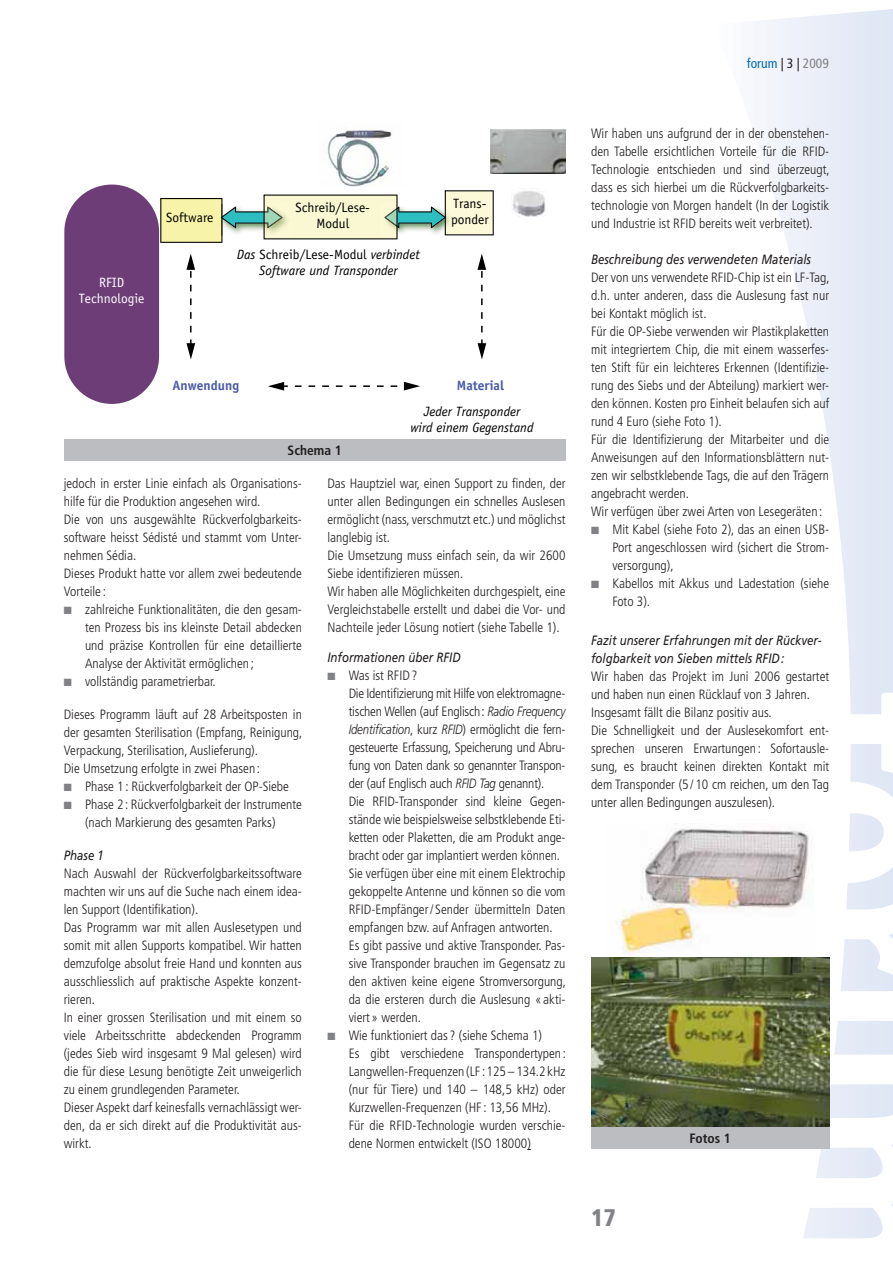
<style>
.page{position:relative;width:893px;height:1263px;background:#fff}
.page>*{position:absolute;margin:0;border:0;box-sizing:border-box;transform-origin:0 0}
.t1{font:700 234px "Officina Sans";letter-spacing:-.005em;color:#fff}
.t2{font:900 condensed 24px "Frutiger";color:#808285}
.t3{font:300 condensed 13.5px/18px "Frutiger";color:#231f20}
.t4{font:italic 13.5px/18px "Frutiger";color:#231f20;scale:.85 1}
.t5{font:italic 13.5px/16.2px "Officina Sans";color:#000;text-align:center}
.t6{font:13.5px/16.2px "Officina Sans";color:#000;text-align:center}
.t7{font:700 13.5px "Officina Sans";color:#4b5aa8}
.t8{font:13.5px/16.2px "Officina Sans";color:#fff;text-align:center}
.t9{font:700 condensed 13.5px "Frutiger";color:#231f20}
.t10{font:condensed 13.5px "Frutiger";color:#006cb6}
.t11{font:condensed 13.5px "Frutiger";color:#808285}
.s1{font-style:normal}
.s2{color:#808285}
.s3{font-style:italic;font-stretch:normal}
.s4{color:#231f20}
</style>
<div class="page">
<svg style="left:712px;top:9px;width:181px;height:1254px"></svg>
<img style="left:327px;top:128px;width:65px;height:58px">
<div style="left:64px;top:185px;width:95px;height:219px;background:#6d3d78;border-radius:47px"></div>
<svg style="left:295px;top:385px;width:6px;height:2px"></svg>
<svg style="left:309px;top:385px;width:6px;height:2px"></svg>
<svg style="left:322px;top:385px;width:7px;height:2px"></svg>
<svg style="left:336px;top:385px;width:7px;height:2px"></svg>
<svg style="left:350px;top:385px;width:6px;height:2px"></svg>
<svg style="left:363px;top:385px;width:7px;height:2px"></svg>
<svg style="left:377px;top:385px;width:7px;height:2px"></svg>
<svg style="left:391px;top:385px;width:6px;height:2px"></svg>
<svg style="left:404px;top:382px;width:16px;height:8px"></svg>
<svg style="left:268px;top:382px;width:20px;height:9px"></svg>
<svg style="left:190px;top:326px;width:2px;height:6px"></svg>
<svg style="left:190px;top:312px;width:2px;height:7px"></svg>
<svg style="left:190px;top:298px;width:2px;height:7px"></svg>
<svg style="left:190px;top:285px;width:2px;height:6px"></svg>
<svg style="left:186px;top:254px;width:9px;height:24px"></svg>
<svg style="left:186px;top:339px;width:9px;height:20px"></svg>
<svg style="left:481px;top:326px;width:2px;height:6px"></svg>
<svg style="left:481px;top:312px;width:2px;height:7px"></svg>
<svg style="left:481px;top:298px;width:2px;height:7px"></svg>
<svg style="left:481px;top:285px;width:2px;height:6px"></svg>
<svg style="left:477px;top:254px;width:9px;height:24px"></svg>
<svg style="left:478px;top:339px;width:8px;height:20px"></svg>
<img style="left:490px;top:130px;width:75px;height:44px">
<svg style="left:160px;top:190px;width:334px;height:53px"></svg>
<img style="left:512px;top:191px;width:34px;height:26px">
<img style="left:591px;top:958px;width:238px;height:169px">
<img style="left:620px;top:824px;width:195px;height:133px">
<div style="left:64px;top:439px;width:502px;height:21px;background:#bbbdc0"></div>
<div style="left:591px;top:1127px;width:238px;height:21px;background:#bbbdc0"></div>
<p class="t8" style="left:79px;top:275px;width:67px">RFID<br>Technologie</p>
<p class="t6" style="left:166px;top:211px;width:49px">Software</p>
<p class="t6" style="left:296px;top:201px;width:76px">Schreib/Lese-<br>Modul</p>
<p class="t5" style="left:237px;top:247px;width:185px">Das <span class="s1">Schreib/Lese-Modul</span> verbindet<br>Software und Transponder</p>
<p class="t6" style="left:451px;top:196px;width:39px;text-align:left">Trans&shy;ponder</p>
<p class="t7" style="left:173px;top:380px;width:68px">Anwendung</p>
<p class="t7" style="left:457px;top:380px;width:49px">Material</p>
<p class="t5" style="left:410px;top:405px;width:125px">Jeder Transponder<br>wird einem Gegenstand</p>
<p class="t9" style="left:288px;top:445px;width:56px">Schema 1</p>
<p class="t3" style="left:64px;top:475px;width:240px">jedoch in erster Linie einfach als Organisations&shy;hilfe für die Produktion angesehen wird.<br>Die von uns ausgewählte Rückverfolgbarkeits&shy;software heisst Sédisté und stammt vom Unter&shy;nehmen Sédia.<br>Dieses Produkt hatte vor allem zwei bedeutende Vorteile :</p>
<p class="t3" style="left:85px;top:601px;width:218px;text-align:justify;text-indent:-21px"><span class="s2">■</span> zahlreiche Funktionalitäten, die den gesam&shy;ten Prozess bis ins kleinste Detail abdecken und präzise Kontrollen für eine detaillierte Analyse der Aktivität ermöglichen ;</p>
<p class="t3" style="left:64px;top:673px;width:154px"><span class="s2">■</span> vollständig parametrierbar.</p>
<p class="t3" style="left:64px;top:706px;width:240px">Dieses Programm läuft auf 28 Arbeitsposten in der gesamten Sterilisation (Empfang, Reinigung, Verpackung, Sterilisation, Auslieferung).<br>Die Umsetzung erfolgte in zwei Phasen :</p>
<p class="t3" style="left:64px;top:778px;width:227px"><span class="s2">■</span> Phase 1 : Rückverfolgbarkeit der OP-Siebe</p>
<p class="t3" style="left:64px;top:796px;width:240px;text-align:center"><span class="s2">■</span> Phase 2 : Rückverfolgbarkeit der Instrumente (nach Markierung des gesamten Parks)</p>
<p class="t4" style="left:64px;top:847px;width:49px">Phase 1</p>
<p class="t3" style="left:64px;top:865px;width:240px">Nach Auswahl der Rückverfolgbarkeitssoftware machten wir uns auf die Suche nach einem idea&shy;len Support (Identifikation).<br>Das Programm war mit allen Auslesetypen und somit mit allen Supports kompatibel. Wir hatten demzufolge absolut freie Hand und konnten aus ausschliesslich auf praktische Aspekte konzent&shy;rieren.<br>In einer grossen Sterilisation und mit einem so viele Arbeitsschritte abdeckenden Programm (jedes Sieb wird insgesamt 9 Mal gelesen) wird die für diese Lesung benötigte Zeit unweigerlich zu einem grundlegenden Parameter.<br>Dieser Aspekt darf keinesfalls vernachlässigt wer&shy;den, da er sich direkt auf die Produktivität aus&shy;wirkt.</p>
<p class="t3" style="left:327px;top:475px;width:240px">Das Hauptziel war, einen Support zu finden, der unter allen Bedingungen ein schnelles Auslesen ermöglicht (nass, verschmutzt etc.) und möglichst langlebig ist.<br>Die Umsetzung muss einfach sein, da wir 2600<br>Siebe identifizieren müssen.<br>Wir haben alle Möglichkeiten durchgespielt, eine Vergleichstabelle erstellt und dabei die Vor- und Nachteile jeder Lösung notiert (siehe Tabelle 1).</p>
<p class="t4" style="left:327px;top:649px;width:158px">Informationen über RFID</p>
<p class="t3" style="left:349px;top:667px;width:219px;text-indent:-21px"><span class="s2">■</span> Was ist RFID ?<br>Die Identifizierung mit Hilfe von elektromagne&shy;tischen Wellen (auf Englisch : <span class="s3">Radio Frequency Identification</span>, kurz <span class="s3">RFID</span>) ermöglicht die fern&shy;gesteuerte Erfassung, Speicherung und Abru&shy;fung von Daten dank so genannter Transpon&shy;der (auf Englisch auch <span class="s3">RFID Tag</span> genannt).<br>Die RFID-Transponder sind kleine Gegen&shy;stände wie beispielsweise selbstklebende Eti&shy;ketten oder Plaketten, die am Produkt ange&shy;bracht oder gar implantiert werden können.<br>Sie verfügen über eine mit einem Elektrochip gekoppelte Antenne und können so die vom RFID-Empfänger / Sender übermitteln Daten empfangen bzw. auf Anfragen antworten.<br>Es gibt passive und aktive Transponder. Pas&shy;sive Transponder brauchen im Gegensatz zu den aktiven keine eigene Stromversorgung, da die ersteren durch die Auslesung « akti&shy;viert » werden.</p>
<p class="t3" style="left:349px;top:1027px;width:219px;text-indent:-21px"><span class="s2">■</span> Wie funktioniert das ? (siehe Schema 1)<br>Es gibt verschiedene Transpondertypen :<br>Langwellen-Frequenzen (LF : 125 – 134.2 kHz (nur für Tiere) und 140 – 148,5 kHz) oder Kurzwellen-Frequenzen (HF : 13,56 MHz).<br>Für die RFID-Technologie wurden verschie&shy;dene Normen entwickelt (ISO 18000)</p>
<p class="t10" style="left:747px;top:58px;width:54px">forum <span class="s4">| 2 |</span></p>
<p class="t11" style="left:787px;top:58px;width:43px"><span class="s4">3</span> 2009</p>
<p class="t3" style="left:591px;top:125px;width:240px;text-align:justify">Wir haben uns aufgrund der in der obenstehen&shy;den Tabelle ersichtlichen Vorteile für die RFID-Technologie entschieden und sind überzeugt, dass es sich hierbei um die Rückverfolgbarkeits&shy;technologie von Morgen handelt (In der Logistik und Industrie ist RFID bereits weit verbreitet).</p>
<p class="t4" style="left:591px;top:251px;width:260px">Beschreibung des verwendeten Materials</p>
<p class="t3" style="left:591px;top:269px;width:240px">Der von uns verwendete RFID-Chip ist ein LF-Tag, d.h. unter anderen, dass die Auslesung fast nur bei Kontakt möglich ist.<br>Für die OP-Siebe verwenden wir Plastikplaketten mit integriertem Chip, die mit einem wasserfes&shy;ten Stift für ein leichteres Erkennen (Identifizie&shy;rung des Siebs und der Abteilung) markiert wer&shy;den können. Kosten pro Einheit belaufen sich auf rund 4 Euro (siehe Foto 1).<br>Für die Identifizierung der Mitarbeiter und die Anweisungen auf den Informationsblättern nut&shy;zen wir selbstklebende Tags, die auf den Trägern angebracht werden.<br>Wir verfügen über zwei Arten von Lesegeräten :</p>
<p class="t3" style="left:612px;top:521px;width:218px;text-align:justify;text-indent:-21px"><span class="s2">■</span> Mit Kabel (siehe Foto 2), das an einen USB-Port angeschlossen wird (sichert die Strom&shy;versorgung),</p>
<p class="t3" style="left:612px;top:575px;width:218px;text-indent:-21px"><span class="s2">■</span> Kabellos mit Akkus und Ladestation (siehe<br>Foto 3).</p>
<p class="t4" style="left:591px;top:633px;width:273px">Fazit unserer Erfahrungen mit der Rückver&shy;folgbarkeit von Sieben mittels RFID :</p>
<p class="t3" style="left:591px;top:669px;width:240px">Wir haben das Projekt im Juni 2006 gestartet und haben nun einen Rücklauf von 3 Jahren.<br>Insgesamt fällt die Bilanz positiv aus.<br>Die Schnelligkeit und der Auslesekomfort ent&shy;sprechen unseren Erwartungen : Sofortausle&shy;sung, es braucht keinen direkten Kontakt mit dem Transponder (5 / 10 cm reichen, um den Tag unter allen Bedingungen auszulesen).</p>
<h1 class="t1" style="left:957px;top:689px;width:595px;rotate:90deg">forum</h1>
<p class="t9" style="left:689px;top:1132px;width:43px">Fotos 1</p>
<h2 class="t2" style="left:591px;top:1208px;width:26px">17</h2>
</div>
